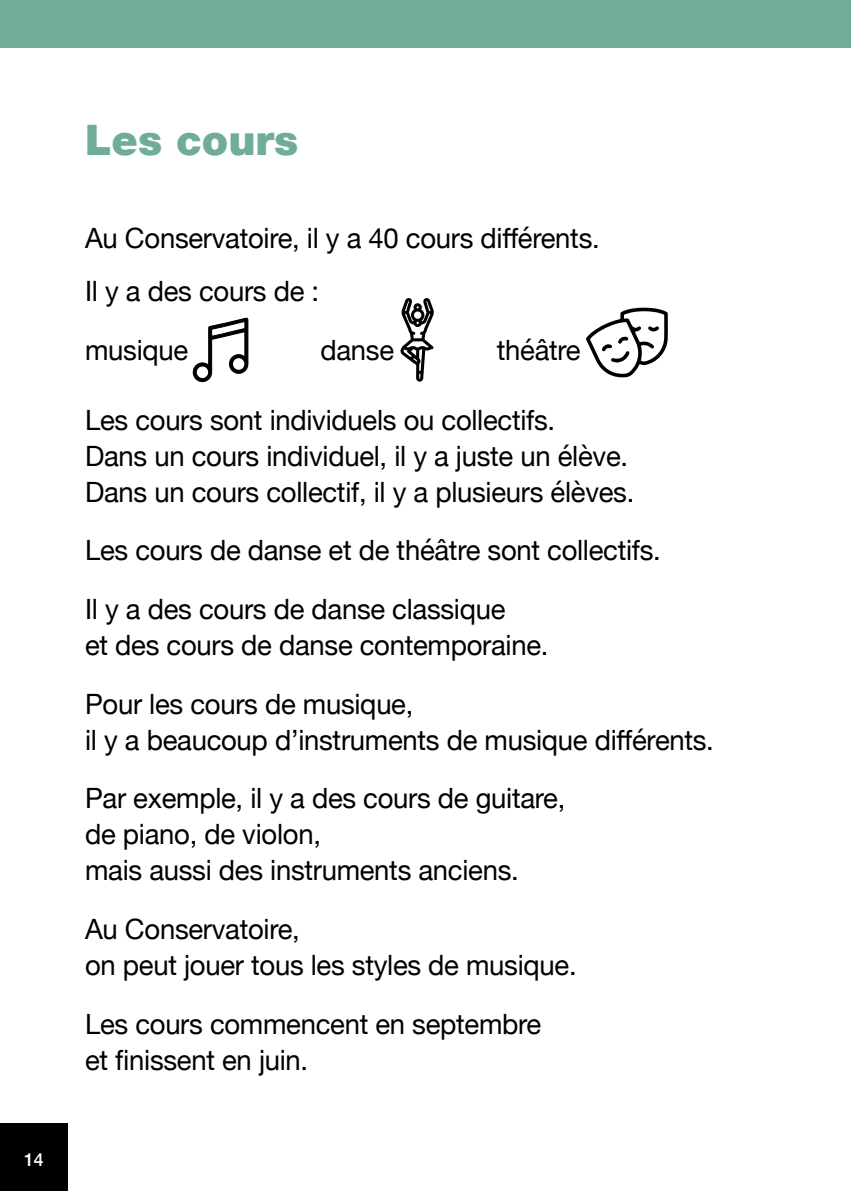
<style>
.page{position:relative;width:851px;height:1191px;background:#fff}
.page>*{position:absolute;margin:0;border:0;box-sizing:border-box;transform-origin:0 0}
.t1{font:900 42px "Helvetica Neue";color:#70ad98}
.t2{font:28px/36px "Helvetica Neue";letter-spacing:-.01em;color:#000}
.t3{font:500 18px "Helvetica Neue";color:#fff}
</style>
<div class="page">
<svg style="left:586px;top:307px;width:81px;height:71px"></svg>
<svg style="left:192px;top:317px;width:57px;height:66px"></svg>
<svg style="left:400px;top:298px;width:34px;height:84px"></svg>
<div style="left:0;top:1123px;width:68px;height:68px;background:#000"></div>
<div style="left:0;top:0;width:850px;height:48px;background:#70ad98"></div>
<p class="t3" style="left:24px;top:1144px;width:21px">14</p>
<h1 class="t1" style="left:85px;top:115px;width:215px">Les cours</h1>
<p class="t2" style="left:85px;top:213px;width:516px;line-height:53px">Au Conservatoire, il y a 40 cours différents.<br>Il y a des cours de :</p>
<p class="t2" style="left:85px;top:333px;width:105px">musique</p>
<p class="t2" style="left:320px;top:333px;width:75px">danse</p>
<p class="t2" style="left:497px;top:333px;width:85px">théâtre</p>
<p class="t2" style="left:85px;top:403px;width:550px">Les cours sont individuels ou collectifs.<br>Dans un cours individuel, il y a juste un élève.<br>Dans un cours collectif, il y a plusieurs élèves.</p>
<p class="t2" style="left:85px;top:523px;width:577px;line-height:58.6px">Les cours de danse et de théâtre sont collectifs.<br>Il y a des cours de danse classique</p>
<p class="t2" style="left:85px;top:617px;width:465px;line-height:58.6px">et des cours de danse contemporaine.<br>Pour les cours de musique,</p>
<p class="t2" style="left:85px;top:712px;width:630px;line-height:58.6px">il y a beaucoup d’instruments de musique différents.<br>Par exemple, il y a des cours de guitare,</p>
<p class="t2" style="left:85px;top:818px;width:435px">de piano, de violon,<br>mais aussi des instruments anciens.</p>
<p class="t2" style="left:85px;top:913px;width:493px">Au Conservatoire,<br>on peut jouer tous les styles de musique.</p>
<p class="t2" style="left:85px;top:1007px;width:457px">Les cours commencent en septembre et finissent en juin.</p>
</div>
